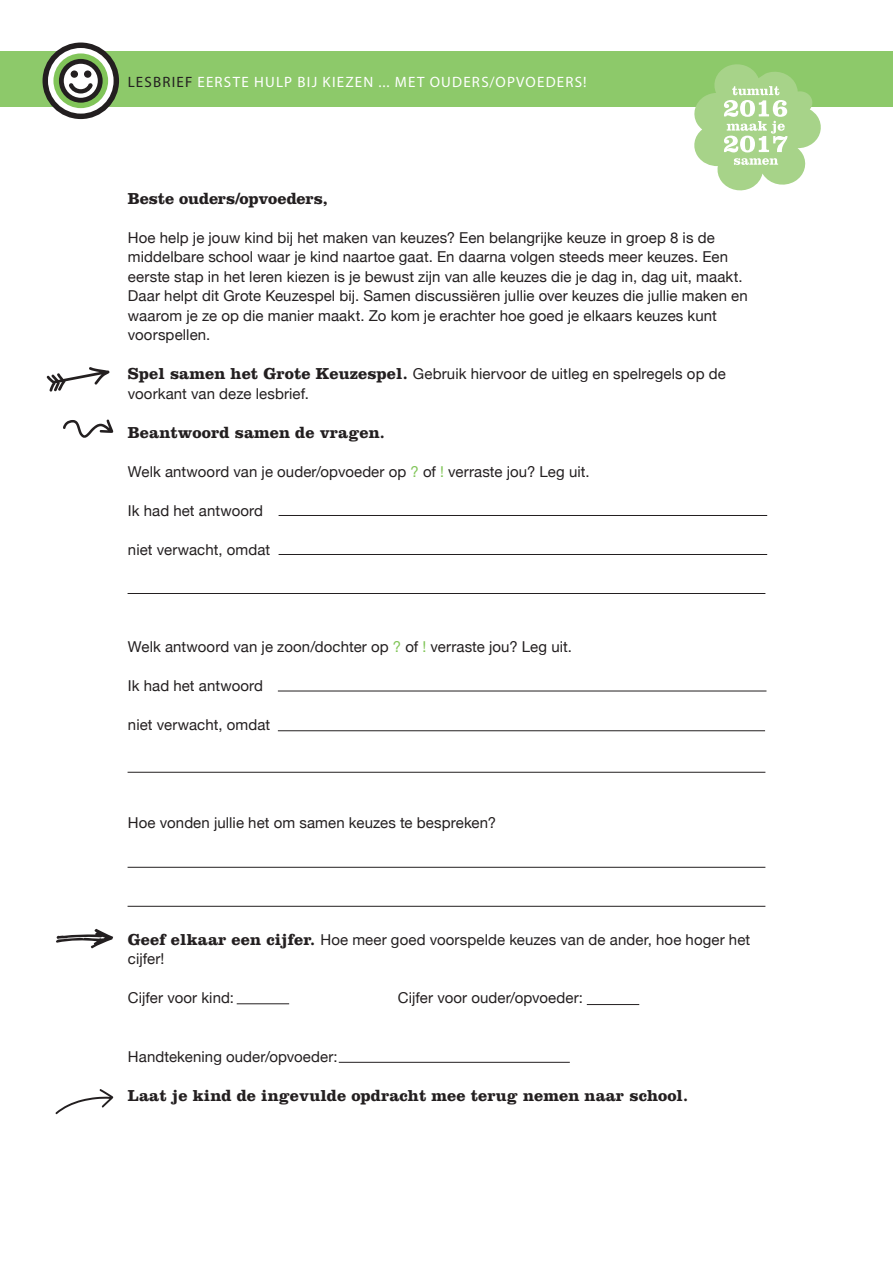
<style>
.page{position:relative;width:893px;height:1263px;background:#fff}
.page>*{position:absolute;margin:0;border:0;box-sizing:border-box;transform-origin:0 0}
.t1{font:700 16.5px "Clarendon";letter-spacing:.005em;color:#231f20}
.t2{font:15px/19.5px "Helvetica Neue";letter-spacing:.005em;color:#231f20}
.t3{font:15px "Myriad Pro";letter-spacing:.08em;color:#fff}
.s1{color:#231f20}
.s2{font-family:"Clarendon";font-weight:700;font-size:16.5px}
.s3{color:#81c559}
</style>
<div class="page">
<div style="left:0;top:51px;width:893px;height:55px;background:#8dc96a"></div>
<svg style="left:692px;top:64px;width:131px;height:127px"></svg>
<div style="left:43px;top:43px;width:76px;height:76px;background:#231f20;border-radius:50%"></div>
<svg style="left:48px;top:48px;width:66px;height:66px"></svg>
<div style="left:53px;top:53px;width:55px;height:55px;background:#81c559;border-radius:50%"></div>
<svg style="left:59px;top:59px;width:44px;height:44px"></svg>
<div style="left:64px;top:64px;width:34px;height:34px;background:#fff;border-radius:50%"></div>
<svg style="left:68px;top:70px;width:26px;height:24px"></svg>
<hr style="left:279px;top:515px;width:488px;height:1px;background:#231f20">
<hr style="left:128px;top:593px;width:637px;height:1px;background:#231f20">
<hr style="left:279px;top:554px;width:488px;height:1px;background:#231f20">
<hr style="left:278px;top:691px;width:488px;height:1px;background:#231f20">
<hr style="left:278px;top:730px;width:487px;height:1px;background:#231f20">
<hr style="left:128px;top:772px;width:637px;height:1px;background:#231f20">
<hr style="left:128px;top:906px;width:637px;height:1px;background:#231f20">
<hr style="left:128px;top:867px;width:637px;height:1px;background:#231f20">
<hr style="left:237px;top:1003px;width:52px;height:1px;background:#231f20">
<hr style="left:587px;top:1004px;width:52px;height:1px;background:#231f20">
<hr style="left:339px;top:1062px;width:231px;height:1px;background:#231f20">
<svg style="left:56px;top:929px;width:57px;height:19px"></svg>
<svg style="left:63px;top:420px;width:50px;height:18px"></svg>
<svg style="left:47px;top:367px;width:62px;height:25px"></svg>
<svg style="left:56px;top:1089px;width:57px;height:25px"></svg>
<p class="t3" style="left:128px;top:72px;width:460px"><span class="s1">LESBRIEF</span> EERSTE HULP BIJ KIEZEN ... MET OUDERS/OPVOEDERS!</p>
<p class="t1" style="left:128px;top:188px;width:201px">Beste ouders/opvoeders,</p>
<p class="t2" style="left:128px;top:229px;width:621px">Hoe help je jouw kind bij het maken van keuzes? Een belangrijke keuze in groep 8 is de middelbare school waar je kind naartoe gaat. En daarna volgen steeds meer keuzes. Een eerste stap in het leren kiezen is je bewust zijn van alle keuzes die je dag in, dag uit, maakt.<br>Daar helpt dit Grote Keuzespel bij. Samen discussiëren jullie over keuzes die jullie maken en waarom je ze op die manier maakt. Zo kom je erachter hoe goed je elkaars keuzes kunt voorspellen.</p>
<p class="t2" style="left:128px;top:365px;width:599px"><span class="s2">Spel samen het Grote Keuzespel.</span> Gebruik hiervoor de uitleg en spelregels op de voorkant van deze lesbrief.</p>
<p class="t1" style="left:128px;top:422px;width:258px">Beantwoord samen de vragen.</p>
<p class="t2" style="left:128px;top:463px;width:463px">Welk antwoord van je ouder/opvoeder op <span class="s3">?</span> of <span class="s3">!</span> verraste jou? Leg uit.</p>
<p class="t2" style="left:128px;top:502px;width:137px">Ik had het antwoord</p>
<p class="t2" style="left:128px;top:541px;width:144px">niet verwacht, omdat</p>
<p class="t2" style="left:128px;top:638px;width:446px">Welk antwoord van je zoon/dochter op <span class="s3">?</span> of <span class="s3">!</span> verraste jou? Leg uit.</p>
<p class="t2" style="left:128px;top:677px;width:137px">Ik had het antwoord</p>
<p class="t2" style="left:128px;top:716px;width:144px">niet verwacht, omdat</p>
<p class="t2" style="left:128px;top:814px;width:370px">Hoe vonden jullie het om samen keuzes te bespreken?</p>
<p class="t2" style="left:128px;top:931px;width:624px"><span class="s2">Geef elkaar een cijfer.</span> Hoe meer goed voorspelde keuzes van de ander, hoe hoger het cijfer!</p>
<p class="t2" style="left:128px;top:989px;width:108px">Cijfer voor kind:</p>
<p class="t2" style="left:398px;top:989px;width:186px">Cijfer voor ouder/opvoeder:</p>
<p class="t2" style="left:128px;top:1048px;width:211px">Handtekening ouder/opvoeder:</p>
<p class="t1" style="left:128px;top:1085px;width:562px">Laat je kind de ingevulde opdracht mee terug nemen naar school.</p>
</div>
